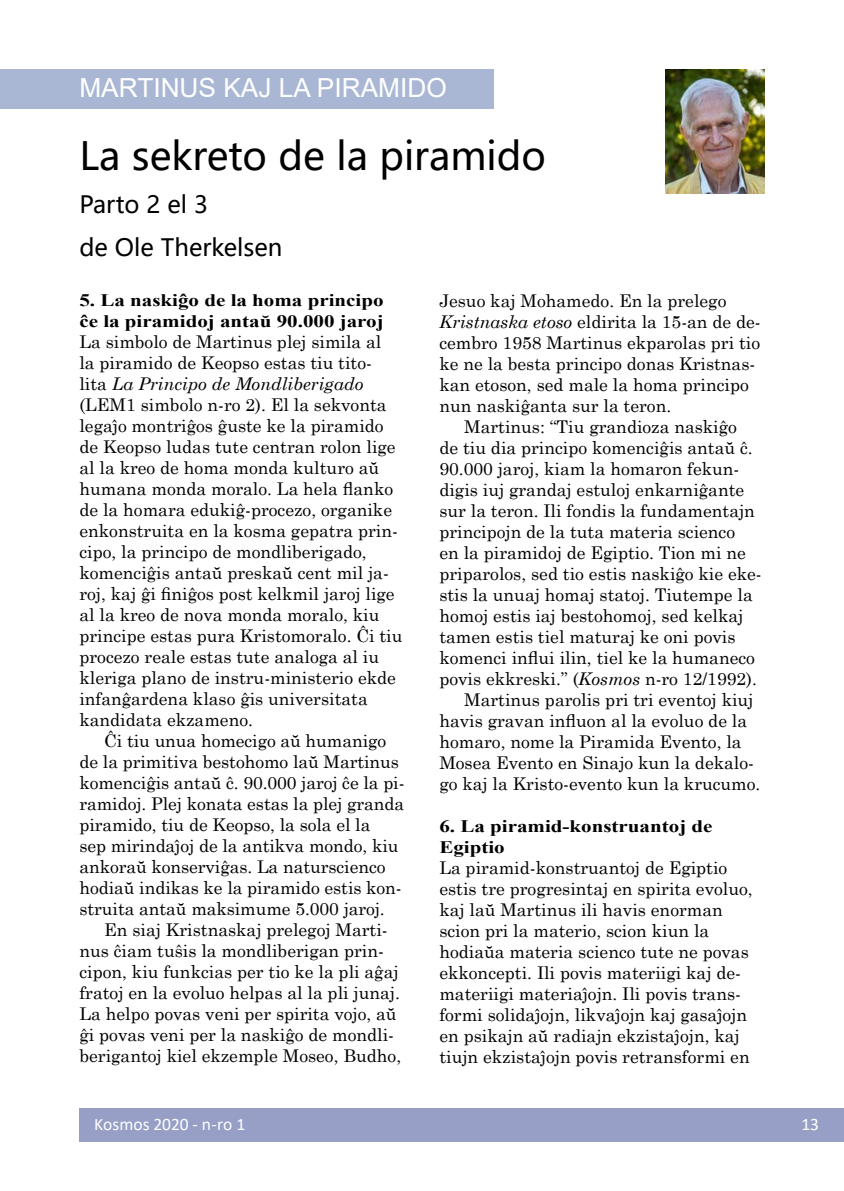
<style>
.page{position:relative;width:844px;height:1191px;background:#fff}
.page>*{position:absolute;margin:0;border:0;box-sizing:border-box;transform-origin:0 0}
.t1{font:38.5px "Microsoft Ya Hei";color:#000}
.t2{font:26.25px "Arial";color:#fff}
.t3{font:23.62px/43.2px "Microsoft Ya Hei";color:#000}
.t4{font:17.5px/21px "Century Schoolbook";color:#000}
.t5{font:700 17.5px/21px "Times New Roman";color:#000;scale:1.2 1}
.t6{font:17.5px "Calibri";color:#fff}
.s1{font-style:italic}
</style>
<div class="page">
<div style="left:79px;top:1107px;width:764px;height:34px;background:#979fc6"></div>
<img style="left:665px;top:69px;width:99px;height:124px">
<div style="left:0;top:69px;width:493px;height:40px;background:#a9b7d5"></div>
<h2 class="t2" style="left:79px;top:70px;width:369px">MARTINUS KAJ LA PIRAMIDO</h2>
<h1 class="t1" style="left:79px;top:130px;width:468px">La sekreto de la piramido</h1>
<h3 class="t3" style="left:79px;top:182px;width:204px">Parto 2 el 3<br>de Ole Therkelsen</h3>
<p class="t5" style="left:79px;top:289px;width:255px">5. La naskiĝo de la homa principo ĉe la piramidoj antaŭ 90.000 jaroj</p>
<p class="t4" style="left:79px;top:329px;width:324px">La simbolo de Martinus plej simila al<br>la piramido de Keopso estas tiu tito&shy;lita <span class="s1">La Principo de Mondliberigado </span>(LEM1 simbolo n-ro 2). El la sekvonta legaĵo montriĝos ĝuste ke la piramido de Keopso ludas tute centran rolon lige al la kreo de homa monda kulturo aŭ humana monda moralo. La hela flanko de la homara edukiĝ-procezo, organike enkonstruita en la kosma gepatra prin&shy;cipo, la principo de mondliberigado, komenciĝis antaŭ preskaŭ cent mil ja&shy;roj, kaj ĝi finiĝos post kelkmil jaroj lige al la kreo de nova monda moralo, kiu principe estas pura Kristomoralo. Ĉi tiu procezo reale estas tute analoga al iu kleriga plano de instru-ministerio ekde infanĝardena klaso ĝis universitata kandidata ekzameno.</p>
<p class="t4" style="left:79px;top:728px;width:326px;text-indent:25px">Ĉi tiu unua homecigo aŭ humanigo de la primitiva bestohomo laŭ Martinus komenciĝis antaŭ ĉ. 90.000 jaroj ĉe la pi&shy;ramidoj. Plej konata estas la plej granda piramido, tiu de Keopso, la sola el la<br>sep mirindaĵoj de la antikva mondo, kiu ankoraŭ konserviĝas. La naturscienco hodiaŭ indikas ke la piramido estis kon&shy;struita antaŭ maksimume 5.000 jaroj.</p>
<p class="t4" style="left:79px;top:917px;width:323px;text-indent:25px">En siaj Kristnaskaj prelegoj Marti&shy;nus ĉiam tuŝis la mondliberigan prin&shy;cipon, kiu funkcias per tio ke la pli aĝaj fratoj en la evoluo helpas al la pli junaj.<br>La helpo povas veni per spirita vojo, aŭ ĝi povas veni per la naskiĝo de mondli&shy;berigantoj kiel ekzemple Moseo, Budho,</p>
<p class="t4" style="left:439px;top:289px;width:323px">Jesuo kaj Mohamedo. En la prelego <span class="s1">Kristnaska etoso</span> eldirita la 15-an de de&shy;cembro 1958 Martinus ekparolas pri tio ke ne la besta principo donas Kristnas&shy;kan etoson, sed male la homa principo nun naskiĝanta sur la teron.</p>
<p class="t4" style="left:464px;top:415px;width:274px">Martinus: “Tiu grandioza naskiĝo</p>
<p class="t4" style="left:439px;top:436px;width:315px">de tiu dia principo komenciĝis antaŭ ĉ.</p>
<p class="t4" style="left:439px;top:457px;width:301px">90.000 jaroj, kiam la homaron fekun-</p>
<p class="t4" style="left:439px;top:478px;width:306px">digis iuj grandaj estuloj enkarniĝante</p>
<p class="t4" style="left:439px;top:499px;width:317px">sur la teron. Ili fondis la fundamentajn</p>
<p class="t4" style="left:439px;top:520px;width:297px">principojn de la tuta materia scienco</p>
<p class="t4" style="left:439px;top:541px;width:308px">en la piramidoj de Egiptio. Tion mi ne</p>
<p class="t4" style="left:439px;top:562px;width:324px">priparolos, sed tio estis naskiĝo kie eke-</p>
<p class="t4" style="left:439px;top:583px;width:315px">stis la unuaj homaj statoj. Tiutempe la</p>
<p class="t4" style="left:439px;top:604px;width:305px">homoj estis iaj bestohomoj, sed kelkaj</p>
<p class="t4" style="left:439px;top:625px;width:297px">tamen estis tiel maturaj ke oni povis</p>
<p class="t4" style="left:439px;top:646px;width:317px">komenci influi ilin, tiel ke la humaneco</p>
<p class="t4" style="left:439px;top:667px;width:319px">povis ekkreski.” (<span class="s1">Kosmos</span> n-ro 12/1992).</p>
<p class="t4" style="left:464px;top:688px;width:291px">Martinus parolis pri tri eventoj kiuj</p>
<p class="t4" style="left:439px;top:709px;width:309px">havis gravan influon al la evoluo de la</p>
<p class="t4" style="left:439px;top:730px;width:304px">homaro, nome la Piramida Evento, la</p>
<p class="t4" style="left:439px;top:751px;width:316px">Mosea Evento en Sinajo kun la dekalo-</p>
<p class="t4" style="left:439px;top:772px;width:322px">go kaj la Kristo-evento kun la krucumo.</p>
<p class="t5" style="left:439px;top:815px;width:229px">6. La piramid-konstruantoj de<br>Egiptio</p>
<p class="t4" style="left:439px;top:856px;width:315px">La piramid-konstruantoj de Egiptio estis tre progresintaj en spirita evoluo, kaj laŭ Martinus ili havis enorman scion pri la materio, scion kiun la hodiaŭa materia scienco tute ne povas ekkoncepti. Ili povis materiigi kaj de&shy;materiigi materiaĵojn. Ili povis trans&shy;formi solidaĵojn, likvaĵojn kaj gasaĵojn en psikajn aŭ radiajn ekzistaĵojn, kaj tiujn ekzistaĵojn povis retransformi en</p>
<p class="t6" style="left:94px;top:1112px;width:152px">Kosmos 2020 - n-ro 1</p>
<p class="t6" style="left:801px;top:1112px;width:19px">13</p>
</div>
